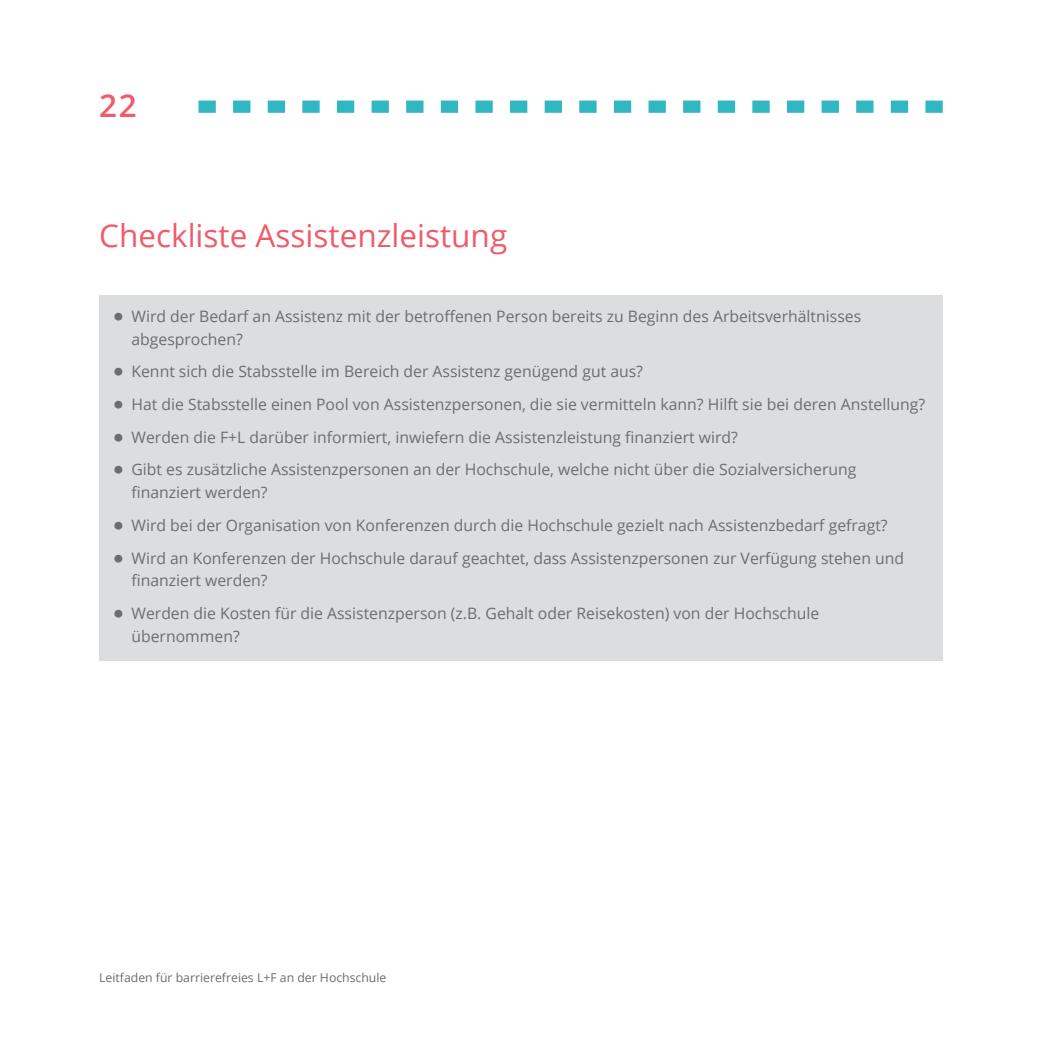
<style>
.page{position:relative;width:1042px;height:1042px;background:#fff}
.page>*{position:absolute;margin:0;border:0;box-sizing:border-box;transform-origin:0 0}
.t1{font:31.5px "Open Sans";color:#f05b6a}
.t2{font:600 31.5px "Open Sans";color:#f05b6a}
.t3{font:15.75px/22.8px "Open Sans";color:#6c6d70}
.t4{font:12.25px "Open Sans";color:#6c6d70}
.s1{font-family:"Universal Newswith Comm Pi"}
</style>
<div class="page">
<svg style="left:198px;top:101px;width:745px;height:12px"></svg>
<div style="left:99px;top:295px;width:844px;height:365px;background:#dcdddf"></div>
<h1 class="t2" style="left:99px;top:84px;width:39px">22</h1>
<h1 class="t1" style="left:99px;top:214px;width:409px">Checkliste Assistenzleistung</h1>
<p class="t3" style="left:131px;top:304px;width:731px;text-indent:-17px"><span class="s1">●</span> Wird der Bedarf an Assistenz mit der betroffenen Person bereits zu Beginn des Arbeitsverhältnisses abgesprochen?</p>
<p class="t3" style="left:114px;top:360px;width:530px"><span class="s1">●</span> Kennt sich die Stabsstelle im Bereich der Assistenz genügend gut aus?</p>
<p class="t3" style="left:114px;top:392px;width:812px"><span class="s1">●</span> Hat die Stabsstelle einen Pool von Assistenzpersonen, die sie vermitteln kann? Hilft sie bei deren Anstellung?</p>
<p class="t3" style="left:114px;top:425px;width:625px"><span class="s1">●</span> Werden die F+L darüber informiert, inwiefern die Assistenzleistung finanziert wird?</p>
<p class="t3" style="left:131px;top:458px;width:726px;text-indent:-17px"><span class="s1">●</span> Gibt es zusätzliche Assistenzpersonen an der Hochschule, welche nicht über die Sozialversicherung finanziert werden?</p>
<p class="t3" style="left:114px;top:513px;width:775px"><span class="s1">●</span> Wird bei der Organisation von Konferenzen durch die Hochschule gezielt nach Assistenzbedarf gefragt?</p>
<p class="t3" style="left:131px;top:546px;width:774px;text-indent:-17px"><span class="s1">●</span> Wird an Konferenzen der Hochschule darauf geachtet, dass Assistenzpersonen zur Verfügung stehen und finanziert werden?</p>
<p class="t3" style="left:131px;top:601px;width:689px;text-indent:-17px"><span class="s1">●</span> Werden die Kosten für die Assistenzperson (z.B. Gehalt oder Reisekosten) von der Hochschule übernommen?</p>
<p class="t4" style="left:99px;top:969px;width:289px">Leitfaden für barrierefreies L+F an der Hochschule</p>
</div>
